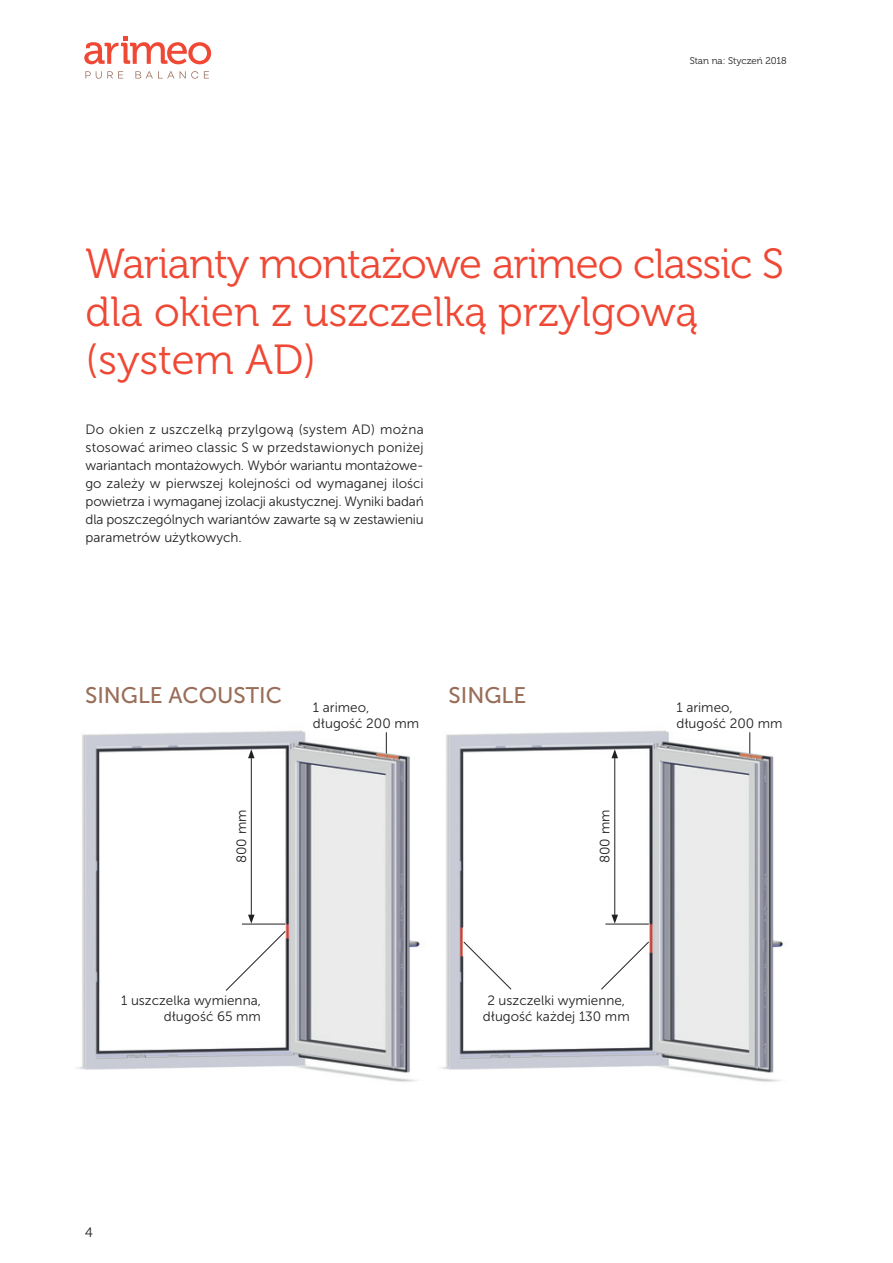
<style>
.page{position:relative;width:893px;height:1263px;background:#fff}
.page>*{position:absolute;margin:0;border:0;box-sizing:border-box;transform-origin:0 0}
.t1{font:42px "Museo 300";letter-spacing:-.015em;color:#ef4835}
.t2{font:22.5px "Museo Sans 500";color:#996d58}
.Fließtext{font:13.5px/18px "Museo Sans 300";color:#231f20;text-align:justify}
.t3{font:13.5px "Museo 300";color:#231f20}
.t4{font:9.75px "Museo 300";letter-spacing:-.005em;color:#231f20}
</style>
<div class="page">
<svg style="left:85px;top:71px;width:38px;height:8px"></svg>
<svg style="left:135px;top:71px;width:39px;height:8px"></svg>
<svg style="left:180px;top:71px;width:18px;height:8px"></svg>
<svg style="left:204px;top:71px;width:5px;height:8px"></svg>
<svg style="left:84px;top:36px;width:127px;height:28px"></svg>
<img style="left:77px;top:730px;width:344px;height:352px">
<img style="left:441px;top:730px;width:343px;height:352px">
<svg style="left:386px;top:732px;width:1px;height:21px"></svg>
<svg style="left:225px;top:931px;width:61px;height:60px"></svg>
<hr style="left:242px;top:924px;width:43px;height:1px;background:#231f20">
<hr style="left:251px;top:756px;width:1px;height:161px;background:#231f20">
<svg style="left:248px;top:749px;width:7px;height:9px"></svg>
<svg style="left:248px;top:915px;width:7px;height:9px"></svg>
<svg style="left:749px;top:732px;width:1px;height:21px"></svg>
<svg style="left:601px;top:941px;width:48px;height:49px"></svg>
<hr style="left:605px;top:924px;width:44px;height:1px;background:#231f20">
<hr style="left:614px;top:756px;width:1px;height:161px;background:#231f20">
<svg style="left:611px;top:749px;width:7px;height:9px"></svg>
<svg style="left:611px;top:915px;width:7px;height:9px"></svg>
<svg style="left:463px;top:941px;width:49px;height:49px"></svg>
<p class="t4" style="left:690px;top:55px;width:99px">Stan na: Styczeń 2018</p>
<h1 class="t1" style="left:86px;top:241px;width:700px">Warianty montażowe arimeo classic S</h1>
<h1 class="t1" style="left:86px;top:289px;width:614px">dla okien z uszczelką przylgową</h1>
<h1 class="t1" style="left:86px;top:337px;width:232px">(system AD)</h1>
<p class="Fließtext" style="left:86px;top:420px;width:340px">Do okien z uszczelką przylgową (system AD) można stosować arimeo classic S w przedstawionych poniżej wariantach montażowych. Wybór wariantu montażowe&shy;go zależy w pierwszej kolejności od wymaganej ilości powietrza i wymaganej izolacji akustycznej. Wyniki badań dla poszczególnych wariantów zawarte są w zestawieniu parametrów użytkowych.</p>
<h2 class="t2" style="left:85px;top:682px;width:198px">SINGLE ACOUSTIC</h2>
<h2 class="t2" style="left:449px;top:682px;width:79px">SINGLE</h2>
<p class="Fließtext" style="left:313px;top:698px;width:58px">1 arimeo,</p>
<p class="Fließtext" style="left:313px;top:714px;width:108px">długość 200 mm</p>
<p class="Fließtext" style="left:233px;top:863px;width:55px;rotate:-90deg">800 mm</p>
<p class="Fließtext" style="left:596px;top:863px;width:55px;rotate:-90deg">800 mm</p>
<p class="Fließtext" style="left:676px;top:698px;width:58px">1 arimeo,</p>
<p class="Fließtext" style="left:676px;top:714px;width:108px">długość 200 mm</p>
<p class="Fließtext" style="left:121px;top:991px;width:141px">1 uszczelka wymienna,</p>
<p class="Fließtext" style="left:164px;top:1007px;width:99px">długość 65 mm</p>
<p class="Fließtext" style="left:487px;top:991px;width:139px">2 uszczelki wymienne,</p>
<p class="Fließtext" style="left:483px;top:1007px;width:148px">długość każdej 130 mm</p>
<p class="t3" style="left:85px;top:1225px;width:9px">4</p>
</div>
